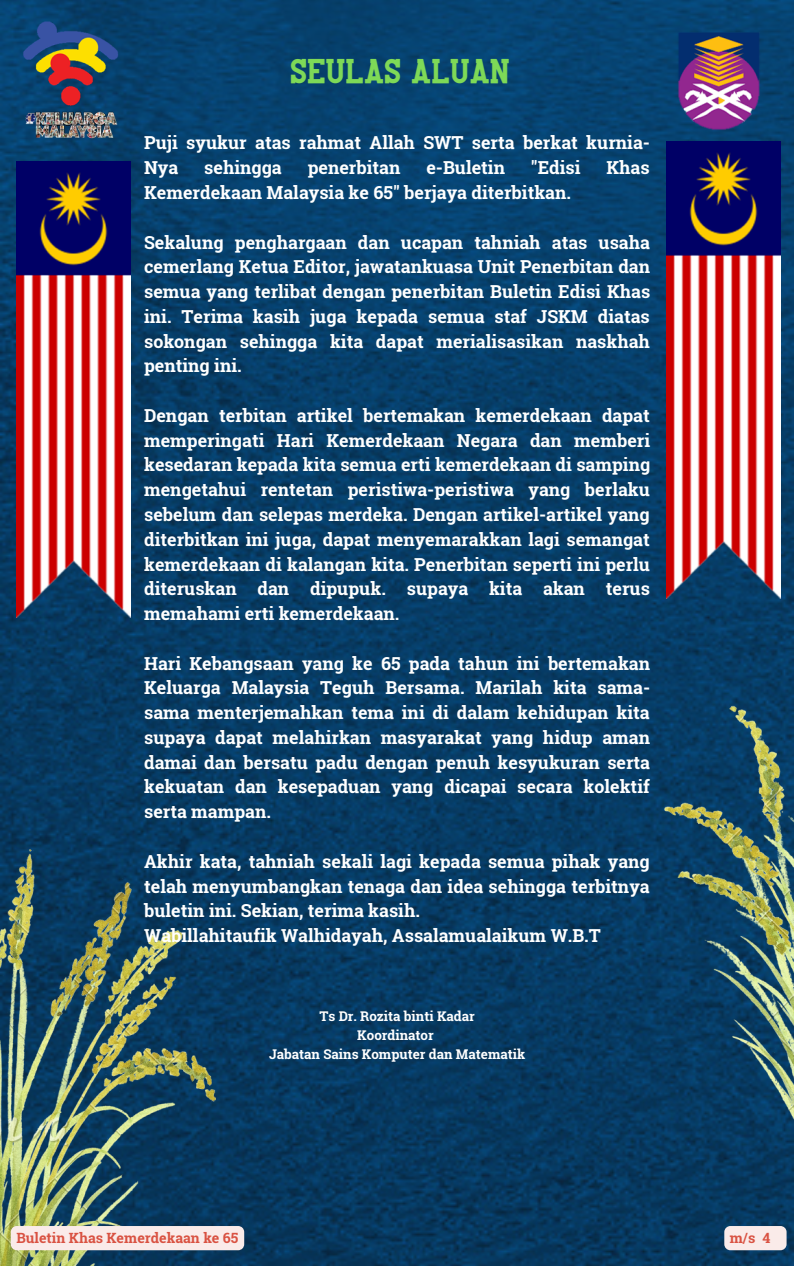
<style>
.page{position:relative;width:794px;height:1266px;background:#fff}
.page>*{position:absolute;margin:0;border:0;box-sizing:border-box;transform-origin:0 0}
.t1{font:34.42px "Kompot Slab";color:#7ed957}
.t2{font:700 17.85px/24.8px "Roboto Slab";color:#fff;text-align:justify}
.t3{font:700 14.1px "Roboto Slab";color:#d95242}
.t4{font:700 13.35px/18.6px "Roboto Slab";color:#fff;text-align:center}
</style>
<div class="page">
<img style="left:0;top:0;width:793px;height:1266px">
<img style="left:0;top:849px;width:215px;height:417px">
<img style="left:658px;top:640px;width:135px;height:547px">
<img style="left:16px;top:15px;width:108px;height:129px">
<img style="left:675px;top:30px;width:89px;height:102px">
<img style="left:16px;top:161px;width:114px;height:457px">
<div style="left:11px;top:1226px;width:233px;height:24px;background:#faebe9"></div>
<div style="left:724px;top:1226px;width:62px;height:24px;background:#faebe9;border-radius:6px"></div>
<img style="left:666px;top:142px;width:114px;height:456px">
<p class="t1" style="left:290px;top:51px;width:221px">SEULAS ALUAN</p>
<p class="t2" style="left:144px;top:130px;width:507px">Puji syukur atas rahmat Allah SWT serta berkat kurnia-<br>Nya</p>
<p class="t2" style="left:204px;top:155px;width:79px">sehingga</p>
<p class="t2" style="left:307px;top:155px;width:94px">penerbitan</p>
<p class="t2" style="left:426px;top:155px;width:80px">e-Buletin</p>
<p class="t2" style="left:530px;top:155px;width:51px">"Edisi</p>
<p class="t2" style="left:606px;top:155px;width:45px">Khas</p>
<p class="t2" style="left:144px;top:180px;width:428px">Kemerdekaan Malaysia ke 65" berjaya diterbitkan.</p>
<p class="t2" style="left:144px;top:229px;width:507px">Sekalung penghargaan dan ucapan tahniah atas usaha cemerlang Ketua Editor, jawatankuasa Unit Penerbitan dan semua yang terlibat dengan penerbitan Buletin Edisi Khas ini. Terima kasih juga kepada semua staf JSKM diatas sokongan sehingga kita dapat merialisasikan naskhah penting ini.</p>
<p class="t2" style="left:144px;top:403px;width:507px">Dengan terbitan artikel bertemakan kemerdekaan dapat memperingati Hari Kemerdekaan Negara dan memberi kesedaran kepada kita semua erti kemerdekaan di samping mengetahui rentetan peristiwa-peristiwa yang berlaku sebelum dan selepas merdeka. Dengan artikel-artikel yang diterbitkan ini juga, dapat menyemarakkan lagi semangat kemerdekaan di kalangan kita. Penerbitan seperti ini perlu diteruskan dan dipupuk. supaya kita akan terus memahami erti kemerdekaan.</p>
<p class="t2" style="left:144px;top:650px;width:507px">Hari Kebangsaan yang ke 65 pada tahun ini bertemakan Keluarga Malaysia Teguh Bersama. Marilah kita sama&shy;sama menterjemahkan tema ini di dalam kehidupan kita supaya dapat melahirkan masyarakat yang hidup aman damai dan bersatu padu dengan penuh kesyukuran serta kekuatan dan kesepaduan yang dicapai secara kolektif serta mampan.</p>
<p class="t2" style="left:144px;top:848px;width:507px;text-align:left">Akhir kata, tahniah sekali lagi kepada semua pihak yang telah menyumbangkan tenaga dan idea sehingga terbitnya buletin ini. Sekian, terima kasih.<br>Wabillahitaufik Walhidayah, Assalamualaikum W.B.T</p>
<p class="t4" style="left:269px;top:1007px;width:258px">Ts Dr. Rozita binti Kadar<br>Koordinator<br>Jabatan Sains Komputer dan Matematik</p>
<p class="t3" style="left:16px;top:1228px;width:223px">Buletin Khas Kemerdekaan ke 65</p>
<p class="t3" style="left:729px;top:1228px;width:42px">m/s 4</p>
</div>
